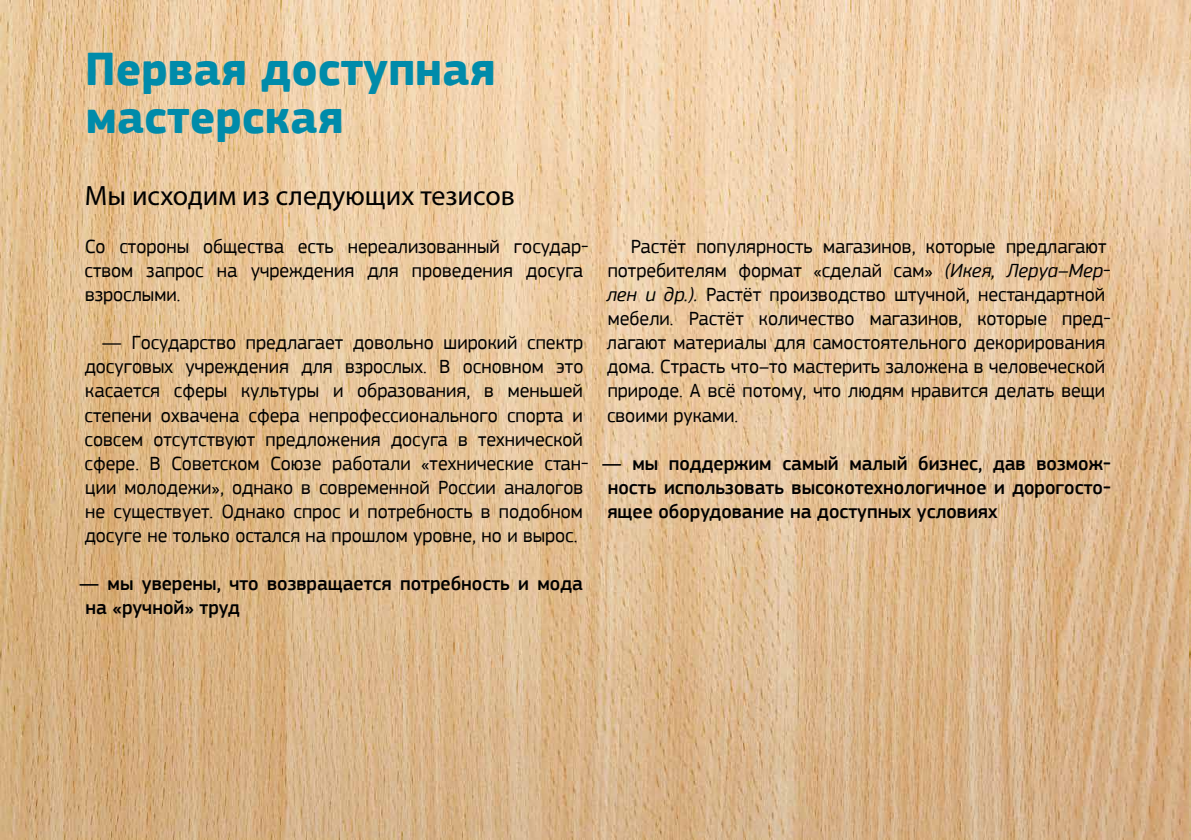
<style>
.page{position:relative;width:1191px;height:840px;background:#fff}
.page>*{position:absolute;margin:0;border:0;box-sizing:border-box;transform-origin:0 0}
.t1{font:700 48px/48px "PF Square Sans Pro";color:#008baa}
.t2{font:28px "Myriad Pro";color:#000}
.t3{font:20px/24px "PF Square Sans Pro";color:#000}
.t4{font:500 20px/24px "PF Square Sans Pro";color:#000}
.s1{font-style:italic}
</style>
<div class="page">
<img style="left:0;top:0;width:1189px;height:839px">
<img style="left:1189px;top:0;width:2px;height:839px">
<h1 class="t1" style="left:85px;top:47px;width:412px">Первая доступная мастерская</h1>
<h2 class="t2" style="left:85px;top:178px;width:431px">Мы исходим из следующих тезисов</h2>
<p class="t3" style="left:85px;top:235px;width:505px">Со стороны общества есть нереализованный государ&shy;ством запрос на учреждения для проведения досуга взрослыми.</p>
<p class="t3" style="left:85px;top:331px;width:505px;text-indent:17px">— Государство предлагает довольно широкий спектр досуговых учреждения для взрослых. В основном это касается сферы культуры и образования, в меньшей степени охвачена сфера непрофессионального спорта и совсем отсутствуют предложения досуга в технической сфере. В Советском Союзе работали «технические стан&shy;ции молодежи», однако в современной России аналогов не существует. Однако спрос и потребность в подобном досуге не только остался на прошлом уровне, но и вырос.</p>
<p class="t4" style="left:85px;top:571px;width:499px;text-indent:-6px">— мы уверены, что возвращается потребность и мода на «ручной» труд</p>
<p class="t3" style="left:606px;top:235px;width:505px;text-indent:24px">Растёт популярность магазинов, которые предлагают потребителям формат «сделай сам» <span class="s1">(Икея, Леруа–Мер&shy;лен и др.).</span> Растёт производство штучной, нестандартной мебели. Растёт количество магазинов, которые пред&shy;лагают материалы для самостоятельного декорирования дома. Страсть что–то мастерить заложена в человеческой природе. А всё потому, что людям нравится делать вещи своими руками.</p>
<p class="t4" style="left:601px;top:451px;width:510px;text-align:justify">— мы поддержим самый малый бизнес, дав возмож&shy;ность использовать высокотехнологичное и дорогосто&shy;ящее оборудование на доступных условиях</p>
</div>
